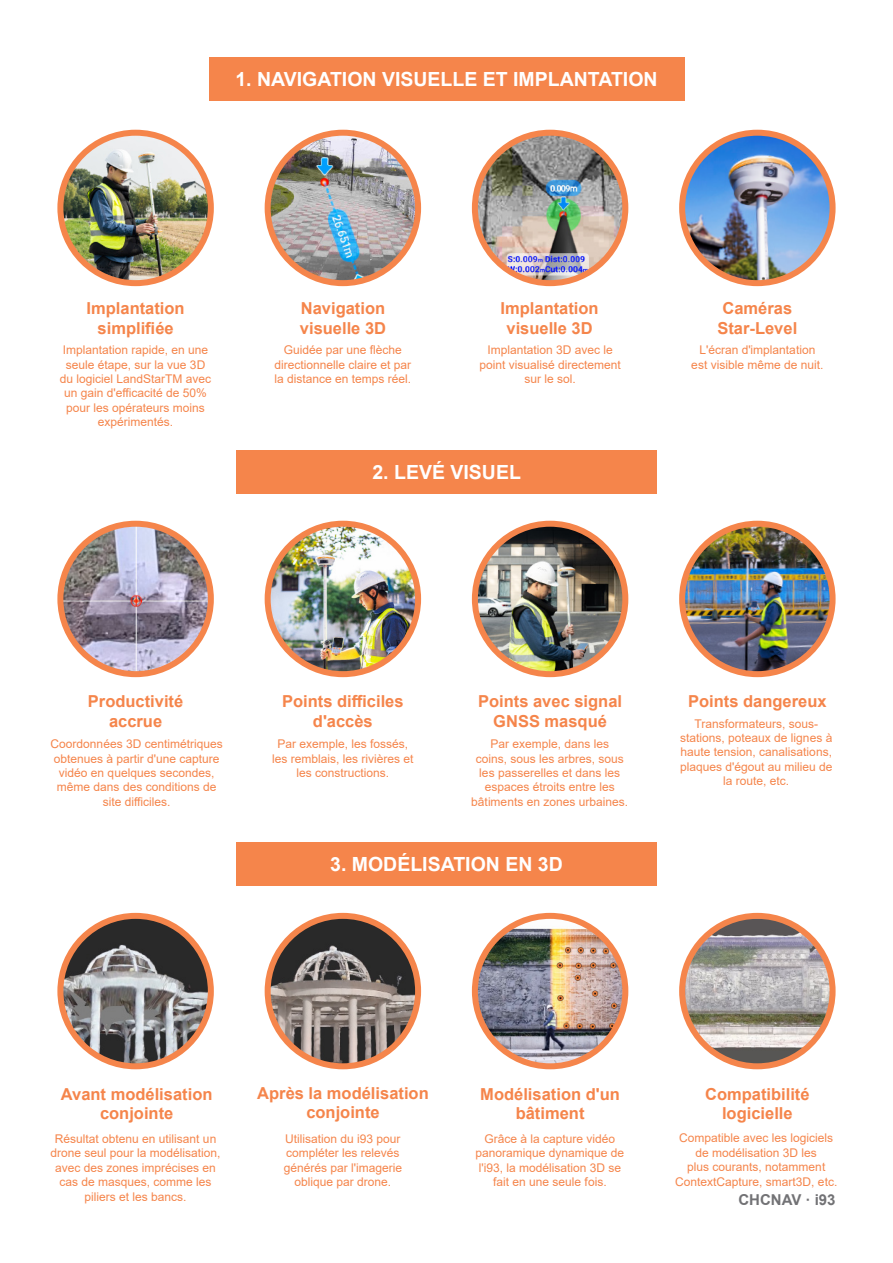
<style>
.page{position:relative;width:893px;height:1263px;background:#fff}
.page>*{position:absolute;margin:0;border:0;box-sizing:border-box;transform-origin:0 0}
.t1{font:700 19.5px "Arial";color:#fff}
.t2{font:700 16.5px/19.8px "Arial";color:#f5854b;text-align:center}
.t3{font:700 15px "Arial";color:#727275}
.t4{font:12px/14.4px "Arial";color:#f5854b;text-align:center}
</style>
<div class="page">
<div style="left:209px;top:57px;width:475px;height:43px;background:#f5854b"></div>
<div style="left:236px;top:843px;width:421px;height:43px;background:#f5854b"></div>
<div style="left:236px;top:450px;width:421px;height:44px;background:#f5854b"></div>
<img style="left:64px;top:134px;width:147px;height:149px">
<div style="left:57px;top:130px;width:157px;height:156px;border:6px solid #f5854b;border-radius:50%"></div>
<img style="left:269px;top:133px;width:149px;height:150px">
<div style="left:265px;top:130px;width:156px;height:156px;border:6px solid #f5854b;border-radius:50%"></div>
<img style="left:475px;top:133px;width:149px;height:150px">
<div style="left:472px;top:130px;width:156px;height:156px;border:6px solid #f5854b;border-radius:50%"></div>
<img style="left:682px;top:133px;width:151px;height:150px;border-radius:75px">
<div style="left:679px;top:130px;width:157px;height:156px;border:6px solid #f5854b;border-radius:50%"></div>
<img style="left:61px;top:916px;width:150px;height:149px">
<div style="left:57px;top:913px;width:157px;height:156px;border:6px solid #f5854b;border-radius:50%"></div>
<img style="left:268px;top:916px;width:150px;height:150px;border-radius:74px">
<div style="left:265px;top:913px;width:156px;height:156px;border:6px solid #f5854b;border-radius:50%"></div>
<img style="left:475px;top:916px;width:150px;height:150px;border-radius:75px">
<div style="left:472px;top:913px;width:156px;height:156px;border:6px solid #f5854b;border-radius:50%"></div>
<img style="left:682px;top:918px;width:147px;height:148px">
<div style="left:679px;top:913px;width:157px;height:156px;border:6px solid #f5854b;border-radius:50%"></div>
<img style="left:60px;top:524px;width:151px;height:150px;border-radius:75px">
<div style="left:57px;top:521px;width:157px;height:156px;border:6px solid #f5854b;border-radius:50%"></div>
<img style="left:268px;top:524px;width:150px;height:150px;border-radius:75px">
<div style="left:265px;top:521px;width:156px;height:156px;border:6px solid #f5854b;border-radius:50%"></div>
<img style="left:475px;top:524px;width:150px;height:150px;border-radius:75px">
<div style="left:472px;top:521px;width:156px;height:156px;border:6px solid #f5854b;border-radius:50%"></div>
<img style="left:682px;top:524px;width:151px;height:150px;border-radius:75px">
<div style="left:679px;top:521px;width:157px;height:156px;border:6px solid #f5854b;border-radius:50%"></div>
<p class="t1" style="left:235px;top:65px;width:424px">1. NAVIGATION VISUELLE ET IMPLANTATION</p>
<p class="t2" style="left:87px;top:299px;width:100px">Implantation</p>
<p class="t2" style="left:98px;top:318px;width:78px">simplifiée</p>
<p class="t4" style="left:60px;top:343px;width:153px">Implantation rapide, en une seule étape, sur la vue 3D du logiciel LandStarTM avec un gain d'efficacité de 50% pour les opérateurs moins expérimentés.</p>
<p class="t2" style="left:301px;top:299px;width:86px">Navigation</p>
<p class="t2" style="left:300px;top:318px;width:88px">visuelle 3D</p>
<p class="t4" style="left:274px;top:343px;width:138px">Guidée par une flèche directionnelle claire et par</p>
<p class="t4" style="left:274px;top:372px;width:138px">la distance en temps réel.</p>
<p class="t2" style="left:501px;top:299px;width:100px">Implantation</p>
<p class="t2" style="left:506px;top:318px;width:88px">visuelle 3D</p>
<p class="t4" style="left:479px;top:343px;width:143px">Implantation 3D avec le point visualisé directement sur le sol.</p>
<p class="t1" style="left:372px;top:458px;width:150px">2. LEVÉ VISUEL</p>
<p class="t2" style="left:722px;top:299px;width:71px">Caméras</p>
<p class="t2" style="left:717px;top:318px;width:81px">Star-Level</p>
<p class="t4" style="left:699px;top:343px;width:117px">L'écran d'implantation</p>
<p class="t4" style="left:691px;top:357px;width:134px">est visible même de nuit.</p>
<p class="t2" style="left:88px;top:692px;width:97px">Productivité</p>
<p class="t2" style="left:109px;top:712px;width:55px">accrue</p>
<p class="t4" style="left:51px;top:737px;width:174px">Coordonnées 3D centimétriques obtenues à partir d'une capture vidéo en quelques secondes, même dans des conditions de site difficiles.</p>
<p class="t2" style="left:282px;top:692px;width:123px">Points difficiles d'accès</p>
<p class="t4" style="left:277px;top:737px;width:132px">Par exemple, les fossés,</p>
<p class="t4" style="left:272px;top:751px;width:143px">les remblais, les rivières et les constructions.</p>
<p class="t2" style="left:478px;top:692px;width:145px">Points avec signal<br>GNSS masqué</p>
<p class="t4" style="left:471px;top:737px;width:158px">Par exemple, dans les<br>coins, sous les arbres, sous les passerelles et dans les espaces étroits entre les bâtiments en zones urbaines.</p>
<p class="t1" style="left:330px;top:850px;width:234px">3. MODÉLISATION EN 3D</p>
<p class="t2" style="left:688px;top:692px;width:140px">Points dangereux</p>
<p class="t4" style="left:680px;top:716px;width:154px">Transformateurs, sous&shy;stations, poteaux de lignes à haute tension, canalisations, plaques d'égout au milieu de la route, etc.</p>
<p class="t2" style="left:61px;top:1084px;width:153px">Avant modélisation</p>
<p class="t2" style="left:100px;top:1104px;width:75px">conjointe</p>
<p class="t4" style="left:51px;top:1131px;width:172px">Résultat obtenu en utilisant un drone seul pour la modélisation, avec des zones imprécises en cas de masques, comme les piliers et les bancs.</p>
<p class="t2" style="left:257px;top:1083px;width:173px">Après la modélisation conjointe</p>
<p class="t4" style="left:284px;top:1131px;width:120px">Utilisation du i93 pour compléter les relevés générés par l'imagerie oblique par drone.</p>
<p class="t2" style="left:480px;top:1084px;width:141px">Modélisation d'un bâtiment</p>
<p class="t4" style="left:476px;top:1131px;width:150px">Grâce à la capture vidéo panoramique dynamique de l'i93, la modélisation 3D se fait en une seule fois.</p>
<p class="t2" style="left:705px;top:1084px;width:106px">Compatibilité logicielle</p>
<p class="t4" style="left:675px;top:1131px;width:164px">Compatible avec les logiciels de modélisation 3D les<br>plus courants, notamment<br>ContextCapture, smart3D, etc.</p>
<p class="t3" style="left:738px;top:1189px;width:99px">CHCNAV · i93</p>
</div>
